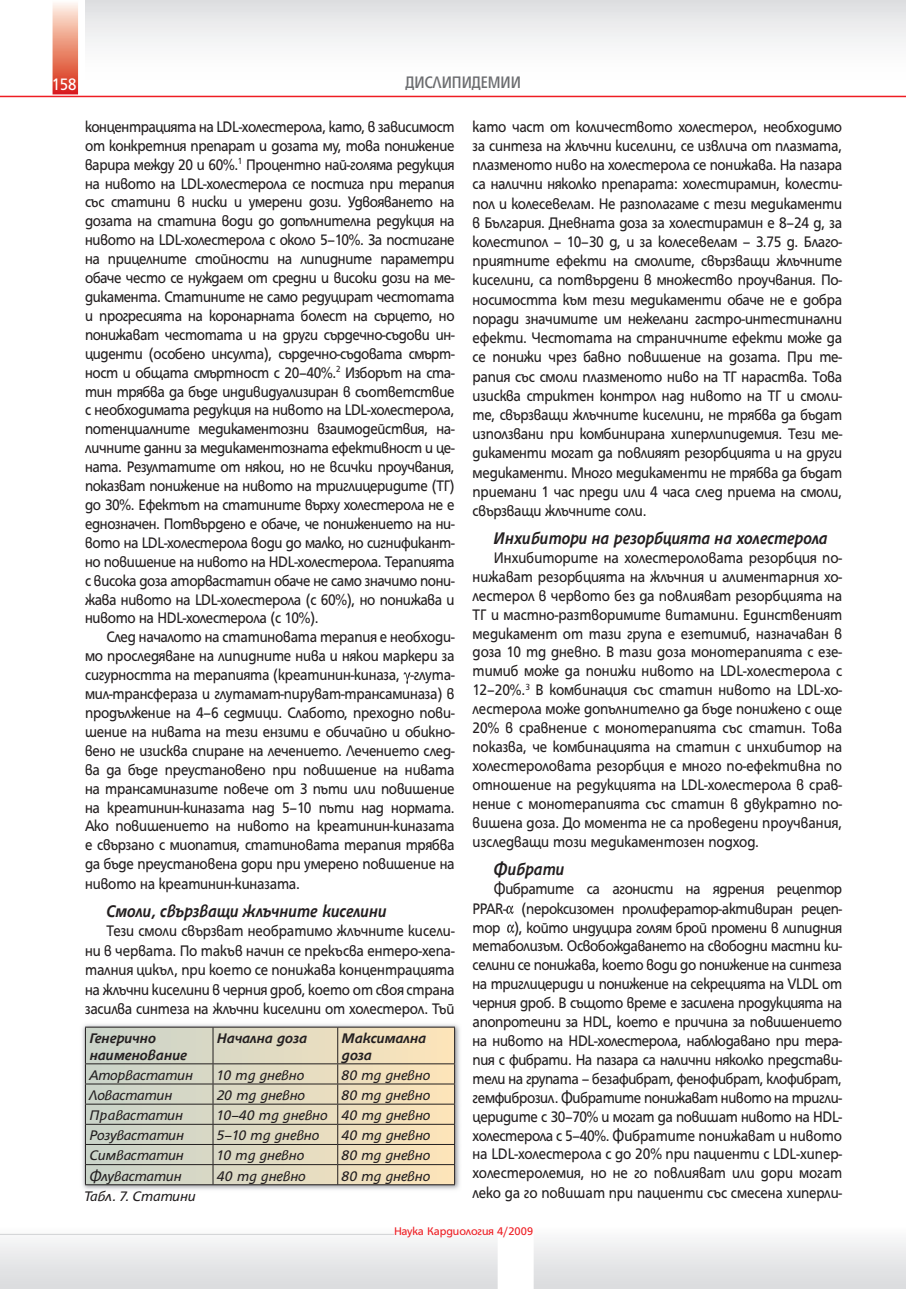
<style>
.page{position:relative;width:906px;height:1289px;background:#fff}
.page>*{position:absolute;margin:0;border:0;box-sizing:border-box;transform-origin:0 0}
.t1{font:italic 700 18.15px "HS Grotesk Bg";color:#231f20;scale:.89 1}
.t2{font:condensed 18px "HS Grotesk Bg";color:#6c6d70}
.t3{font:18px "HS Grotesk Bg";color:#fff;scale:.9 1}
.t4{font:16.5px/18.9px "HS Grotesk Bg";letter-spacing:-.01em;color:#231f20;text-align:justify;scale:.9 1}
.t5{font:italic 15px "HS Grotesk Bg";color:#231f20}
.t6{font:italic 700 15px/16.5px "HS Grotesk Bg";letter-spacing:-.01em;color:#231f20}
.t7{font:12px "HS Grotesk Bg";color:#ee1d23}
</style>
<div class="page">
<svg style="left:53px;top:3px;width:25px;height:91px;background:#ea8c78"></svg>
<div style="left:0;top:1225px;width:906px;height:63px;background:linear-gradient(to bottom,#fdfdfd,#d9dadc)"></div>
<hr style="left:0;top:96px;width:906px;height:1px;background:#ee1d23">
<div style="left:85px;top:0;width:821px;height:94px;background:linear-gradient(to bottom,#e2e2e4,#fff)"></div>
<hr style="left:0;top:1233px;width:394px;height:1px;background:#d1d2d4">
<div style="left:497px;top:1225px;width:36px;height:63px;background:#fff"></div>
<svg style="left:404px;top:672px;width:6px;height:11px"></svg>
<img style="left:82px;top:1024px;width:378px;height:166px">
<svg style="left:86px;top:1027px;width:368px;height:157px;background:#ddd7be"></svg>
<hr style="left:85px;top:1026px;width:128px;height:1px;background:#231f20">
<hr style="left:85px;top:1027px;width:1px;height:36px;background:#231f20">
<hr style="left:213px;top:1026px;width:125px;height:1px;background:#231f20">
<hr style="left:213px;top:1027px;width:1px;height:36px;background:#231f20">
<hr style="left:338px;top:1026px;width:117px;height:1px;background:#231f20">
<hr style="left:337px;top:1027px;width:1px;height:36px;background:#231f20">
<hr style="left:454px;top:1027px;width:1px;height:36px;background:#231f20">
<hr style="left:85px;top:1063px;width:128px;height:1px;background:#231f20">
<hr style="left:213px;top:1063px;width:125px;height:1px;background:#231f20">
<hr style="left:338px;top:1063px;width:117px;height:1px;background:#231f20">
<hr style="left:85px;top:1083px;width:128px;height:1px;background:#231f20">
<hr style="left:213px;top:1083px;width:125px;height:1px;background:#231f20">
<hr style="left:338px;top:1083px;width:117px;height:1px;background:#231f20">
<hr style="left:85px;top:1103px;width:128px;height:1px;background:#231f20">
<hr style="left:213px;top:1103px;width:125px;height:1px;background:#231f20">
<hr style="left:338px;top:1103px;width:117px;height:1px;background:#231f20">
<hr style="left:85px;top:1123px;width:128px;height:1px;background:#231f20">
<hr style="left:213px;top:1123px;width:125px;height:1px;background:#231f20">
<hr style="left:338px;top:1123px;width:117px;height:1px;background:#231f20">
<hr style="left:85px;top:1144px;width:128px;height:1px;background:#231f20">
<hr style="left:213px;top:1144px;width:125px;height:1px;background:#231f20">
<hr style="left:338px;top:1144px;width:117px;height:1px;background:#231f20">
<hr style="left:85px;top:1164px;width:128px;height:1px;background:#231f20">
<svg style="left:85px;top:1064px;width:1px;height:120px"></svg>
<hr style="left:213px;top:1164px;width:125px;height:1px;background:#231f20">
<svg style="left:213px;top:1064px;width:1px;height:120px"></svg>
<hr style="left:338px;top:1164px;width:117px;height:1px;background:#231f20">
<svg style="left:337px;top:1064px;width:1px;height:120px"></svg>
<svg style="left:454px;top:1064px;width:1px;height:120px"></svg>
<hr style="left:85px;top:1184px;width:370px;height:1px;background:#231f20">
<svg style="left:506px;top:905px;width:7px;height:8px"></svg>
<svg style="left:507px;top:924px;width:7px;height:8px"></svg>
<p class="t3" style="left:52px;top:78px;width:29px">158</p>
<p class="t2" style="left:405px;top:76px;width:117px">ДИСЛИПИДЕМИИ</p>
<p class="t4" style="left:85px;top:118px;width:412px">концентрацията на LDL-холестерола, като, в зависимост от конкретния препарат и дозата му, това понижение варира между 20 и 60%.<sup>1</sup> Процентно най-голяма редукция на нивото на LDL-холестерола се постига при терапия със статини в ниски и умерени дози. Удвояването на дозата на статина води до допълнителна редукция на нивото на LDL-холестерола с около 5–10%. За постигане на прицелните стойности на липидните параметри обаче често се нуждаем от средни и високи дози на ме&shy;дикамента. Статините не само редуцират честотата и прогресията на коронарната болест на сърцето, но понижават честотата и на други сърдечно-съдови ин&shy;циденти (особено инсулта), сърдечно-съдовата смърт&shy;ност и общата смъртност с 20–40%.<sup>2</sup> Изборът на ста&shy;тин трябва да бъде индивидуализиран в съответствие с необходимата редукция на нивото на LDL-холестерола, потенциалните медикаментозни взаимодействия, на&shy;личните данни за медикаментозната ефективност и це&shy;ната. Резултатите от някои, но не всички проучвания, показват понижение на нивото на триглицеридите (ТГ) до 30%. Ефектът на статините върху холестерола не е еднозначен. Потвърдено е обаче, че понижението на ни&shy;вото на LDL-холестерола води до малко, но сигнификант&shy;но повишение на нивото на HDL-холестерола. Терапията с висока доза аторвастатин обаче не само значимо пони&shy;жава нивото на LDL-холестерола (с 60%), но понижава и нивото на HDL-холестерола (с 10%).</p>
<p class="t4" style="left:85px;top:629px;width:412px;text-indent:21px">След началото на статиновата терапия е необходи&shy;мо проследяване на липидните нива и някои маркери за сигурността на терапията (креатинин-киназа, -глута&shy;мил-трансфераза и глутамат-пируват-трансаминаза) в продължение на 4–6 седмици. Слабото, преходно пови&shy;шение на нивата на тези ензими е обичайно и обикно&shy;вено не изисква спиране на лечението. Лечението след&shy;ва да бъде преустановено при повишение на нивата на трансаминазите повече от 3 пъти или повишение на креатинин-киназата над 5–10 пъти над нормата.<br>Ако повишението на нивото на креатинин-киназата е свързано с миопатия, статиновата терапия трябва да бъде преустановена дори при умерено повишение на нивото на креатинин-киназата.</p>
<p class="t1" style="left:106px;top:904px;width:317px">Смоли, свързващи жлъчните киселини</p>
<p class="t4" style="left:85px;top:922px;width:412px;line-height:19.5px;text-indent:21px">Тези смоли свързват необратимо жлъчните кисели&shy;ни в червата. По такъв начин се прекъсва ентеро-хепа&shy;талния цикъл, при което се понижава концентрацията на жлъчни киселини в черния дроб, което от своя страна засилва синтеза на жлъчни киселини от холестерол. Тъй</p>
<p class="t6" style="left:90px;top:1031px;width:99px">Генерично наименование</p>
<p class="t6" style="left:217px;top:1031px;width:92px">Начална доза</p>
<p class="t6" style="left:342px;top:1031px;width:86px">Максимална доза</p>
<p class="t5" style="left:90px;top:1069px;width:105px">Аторвастатин</p>
<p class="t5" style="left:217px;top:1069px;width:89px">10 mg дневно</p>
<p class="t5" style="left:342px;top:1069px;width:90px">80 mg дневно</p>
<p class="t5" style="left:90px;top:1089px;width:84px">Ловастатин</p>
<p class="t5" style="left:217px;top:1089px;width:89px">20 mg дневно</p>
<p class="t5" style="left:342px;top:1089px;width:90px">80 mg дневно</p>
<p class="t5" style="left:90px;top:1109px;width:95px">Правастатин</p>
<p class="t5" style="left:217px;top:1109px;width:215px">10–40 mg дневно 40 mg дневно</p>
<p class="t5" style="left:90px;top:1129px;width:96px">Розувастатин</p>
<p class="t5" style="left:217px;top:1129px;width:104px">5–10 mg дневно</p>
<p class="t5" style="left:342px;top:1129px;width:90px">40 mg дневно</p>
<p class="t5" style="left:90px;top:1149px;width:96px">Симвастатин</p>
<p class="t5" style="left:217px;top:1149px;width:89px">10 mg дневно</p>
<p class="t5" style="left:342px;top:1149px;width:90px">80 mg дневно</p>
<p class="t5" style="left:90px;top:1170px;width:93px">Флувастатин</p>
<p class="t5" style="left:217px;top:1170px;width:90px">40 mg дневно</p>
<p class="t5" style="left:342px;top:1170px;width:90px">80 mg дневно</p>
<p class="t5" style="left:85px;top:1191px;width:112px">Табл. 7. Статини</p>
<p class="t4" style="left:472px;top:118px;width:412px">като част от количеството холестерол, необходимо за синтеза на жлъчни киселини, се извлича от плазмата, плазменото ниво на холестерола се понижава. На пазара са налични няколко препарата: холестирамин, колести&shy;пол и колесевелам. Не разполагаме с тези медикаменти в България. Дневната доза за холестирамин е 8–24 g, за колестипол – 10–30 g, и за колесевелам – 3.75 g. Благо&shy;приятните ефекти на смолите, свързващи жлъчните киселини, са потвърдени в множество проучвания. По&shy;носимостта към тези медикаменти обаче не е добра поради значимите им нежелани гастро-интестинални ефекти. Честотата на страничните ефекти може да се понижи чрез бавно повишение на дозата. При те&shy;рапия със смоли плазменото ниво на ТГ нараства. Това изисква стриктен контрол над нивото на ТГ и смоли&shy;те, свързващи жлъчните киселини, не трябва да бъдат използвани при комбинирана хиперлипидемия. Тези ме&shy;дикаменти могат да повлияят резорбцията и на други медикаменти. Много медикаменти не трябва да бъдат приемани 1 час преди или 4 часа след приема на смоли, свързващи жлъчните соли.</p>
<p class="t1" style="left:494px;top:531px;width:377px">Инхибитори на резорбцията на холестерола</p>
<p class="t4" style="left:472px;top:549px;width:412px;text-indent:21px">Инхибиторите на холестероловата резорбция по&shy;нижават резорбцията на жлъчния и алиментарния хо&shy;лестерол в червото без да повлияват резорбцията на ТГ и мастно-разтворимите витамини. Единственият медикамент от тази група е езетимиб, назначаван в доза 10 mg дневно. В тази доза монотерапията с езе&shy;тимиб може да понижи нивото на LDL-холестерола с 12–20%.<sup>3</sup> В комбинация със статин нивото на LDL-хо&shy;лестерола може допълнително да бъде понижено с още 20% в сравнение с монотерапията със статин. Това показва, че комбинацията на статин с инхибитор на холестероловата резорбция е много по-ефективна по отношение на редукцията на LDL-холестерола в срав&shy;нение с монотерапията със статин в двукратно по&shy;вишена доза. До момента не са проведени проучвания, изследващи този медикаментозен подход.</p>
<p class="t1" style="left:494px;top:862px;width:81px">Фибрати</p>
<p class="t4" style="left:472px;top:880px;width:412px;text-indent:21px">Фибратите са агонисти на ядрения рецептор PPAR- (пероксизомен пролифератор-активиран рецеп&shy;тор ), който индуцира голям брой промени в липидния метаболизъм. Освобождаването на свободни мастни ки&shy;селини се понижава, което води до понижение на синтеза на триглицериди и понижение на секрецията на VLDL от черния дроб. В същото време е засилена продукцията на апопротеини за HDL, което е причина за повишението на нивото на HDL-холестерола, наблюдавано при тера&shy;пия с фибрати. На пазара са налични няколко представи&shy;тели на групата – безафибрат, фенофибрат, клофибрат, гемфиброзил. Фибратите понижават нивото на тригли&shy;церидите с 30–70% и могат да повишат нивото на HDL&shy;холестерола с 5–40%. Фибратите понижават и нивото на LDL-холестерола с до 20% при пациенти с LDL-хипер&shy;холестеролемия, но не го повлияват или дори могат леко да го повишат при пациенти със смесена хиперли-</p>
<p class="t7" style="left:394px;top:1226px;width:141px">Наука Кардиология 4/2009</p>
</div>
